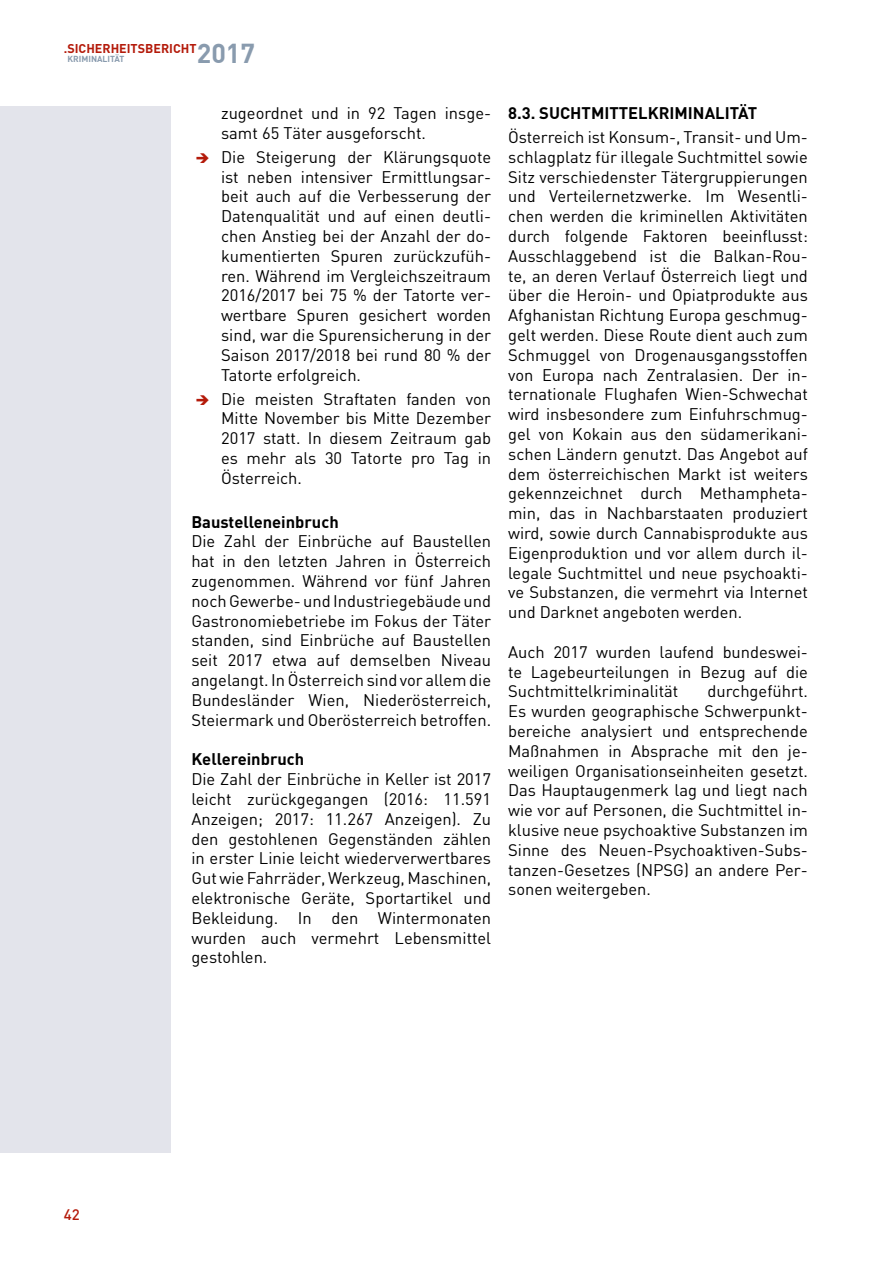
<style>
.page{position:relative;width:893px;height:1263px;background:#fff}
.page>*{position:absolute;margin:0;border:0;box-sizing:border-box;transform-origin:0 0}
.t1{font:700 26.85px "DIN";color:#899bae}
.t2{font:16.5px/19.8px "DIN";color:#000;text-align:justify}
.t3{font:700 16.5px "DIN";color:#000}
.t4{font:500 15px "DIN";color:#b41a0a}
.t5{font:700 12.45px "DIN";color:#b41a0a}
.t6{font:700 8.55px "DIN";color:#899bae}
.s1{color:#b41a0a}
</style>
<div class="page">
<div style="left:0;top:106px;width:170px;height:1046px;background:#e3e4eb"></div>
<h1 class="t1" style="left:197px;top:35px;width:60px">2017</h1>
<p class="t5" style="left:64px;top:40px;width:134px">.SICHERHEITSBERICHT</p>
<p class="t6" style="left:67px;top:54px;width:58px">KRIMINALITÄT</p>
<p class="t2" style="left:221px;top:103px;width:272px">zugeordnet und in 92 Tagen insge&shy;samt 65 Täter ausgeforscht.</p>
<p class="t2" style="left:221px;top:147px;width:272px;text-indent:-26px"><span class="s1">➔</span> Die Steigerung der Klärungsquote ist neben intensiver Ermittlungsar&shy;beit auch auf die Verbesserung der Datenqualität und auf einen deutli&shy;chen Anstieg bei der Anzahl der do&shy;kumentierten Spuren zurückzufüh&shy;ren. Während im Vergleichszeitraum 2016/2017 bei 75 % der Tatorte ver&shy;wertbare Spuren gesichert worden sind, war die Spurensicherung in der Saison 2017/2018 bei rund 80 % der Tatorte erfolgreich.</p>
<p class="t2" style="left:221px;top:388px;width:272px;text-indent:-26px"><span class="s1">➔</span> Die meisten Straftaten fanden von Mitte November bis Mitte Dezember 2017 statt. In diesem Zeitraum gab es mehr als 30 Tatorte pro Tag in Österreich.</p>
<p class="t3" style="left:191px;top:511px;width:149px">Baustelleneinbruch</p>
<p class="t2" style="left:191px;top:531px;width:301px">Die Zahl der Einbrüche auf Baustellen hat in den letzten Jahren in Österreich zugenommen. Während vor fünf Jahren noch Gewerbe- und Industriegebäude und Gastronomiebetriebe im Fokus der Täter standen, sind Einbrüche auf Baustellen seit 2017 etwa auf demselben Niveau angelangt. In Österreich sind vor allem die Bundesländer Wien, Niederösterreich, Steiermark und Oberösterreich betroffen.</p>
<p class="t3" style="left:191px;top:748px;width:114px">Kellereinbruch</p>
<p class="t2" style="left:191px;top:769px;width:301px">Die Zahl der Einbrüche in Keller ist 2017 leicht zurückgegangen (2016: 11.591<br>Anzeigen; 2017: 11.267 Anzeigen). Zu den gestohlenen Gegenständen zählen in erster Linie leicht wiederverwertbares Gut wie Fahrräder, Werkzeug, Maschinen, elektronische Geräte, Sportartikel und Bekleidung. In den Wintermonaten wurden auch vermehrt Lebensmittel gestohlen.</p>
<p class="t3" style="left:508px;top:102px;width:250px">8.3. SUCHTMITTELKRIMINALITÄT</p>
<p class="t2" style="left:508px;top:127px;width:301px">Österreich ist Konsum-, Transit- und Um&shy;schlagplatz für illegale Suchtmittel sowie Sitz verschiedenster Tätergruppierungen und Verteilernetzwerke. Im Wesentli&shy;chen werden die kriminellen Aktivitäten durch folgende Faktoren beeinflusst:<br>Ausschlaggebend ist die Balkan-Rou&shy;te, an deren Verlauf Österreich liegt und über die Heroin- und Opiatprodukte aus Afghanistan Richtung Europa geschmug&shy;gelt werden. Diese Route dient auch zum Schmuggel von Drogenausgangsstoffen von Europa nach Zentralasien. Der in&shy;ternationale Flughafen Wien-Schwechat wird insbesondere zum Einfuhrschmug&shy;gel von Kokain aus den südamerikani&shy;schen Ländern genutzt. Das Angebot auf dem österreichischen Markt ist weiters gekennzeichnet durch Methampheta&shy;min, das in Nachbarstaaten produziert wird, sowie durch Cannabisprodukte aus Eigenproduktion und vor allem durch il&shy;legale Suchtmittel und neue psychoakti&shy;ve Substanzen, die vermehrt via Internet und Darknet angeboten werden.</p>
<p class="t2" style="left:508px;top:642px;width:301px">Auch 2017 wurden laufend bundeswei&shy;te Lagebeurteilungen in Bezug auf die Suchtmittelkriminalität</p>
<p class="t2" style="left:508px;top:681px;width:301px;text-indent:199px">durchgeführt.<br>Es wurden geographische Schwerpunkt&shy;bereiche analysiert und entsprechende Maßnahmen in Absprache mit den je&shy;weiligen Organisationseinheiten gesetzt.<br>Das Hauptaugenmerk lag und liegt nach wie vor auf Personen, die Suchtmittel in&shy;klusive neue psychoaktive Substanzen im Sinne des Neuen-Psychoaktiven-Subs&shy;tanzen-Gesetzes (NPSG) an andere Per&shy;sonen weitergeben.</p>
<p class="t4" style="left:64px;top:1205px;width:17px">42</p>
</div>
